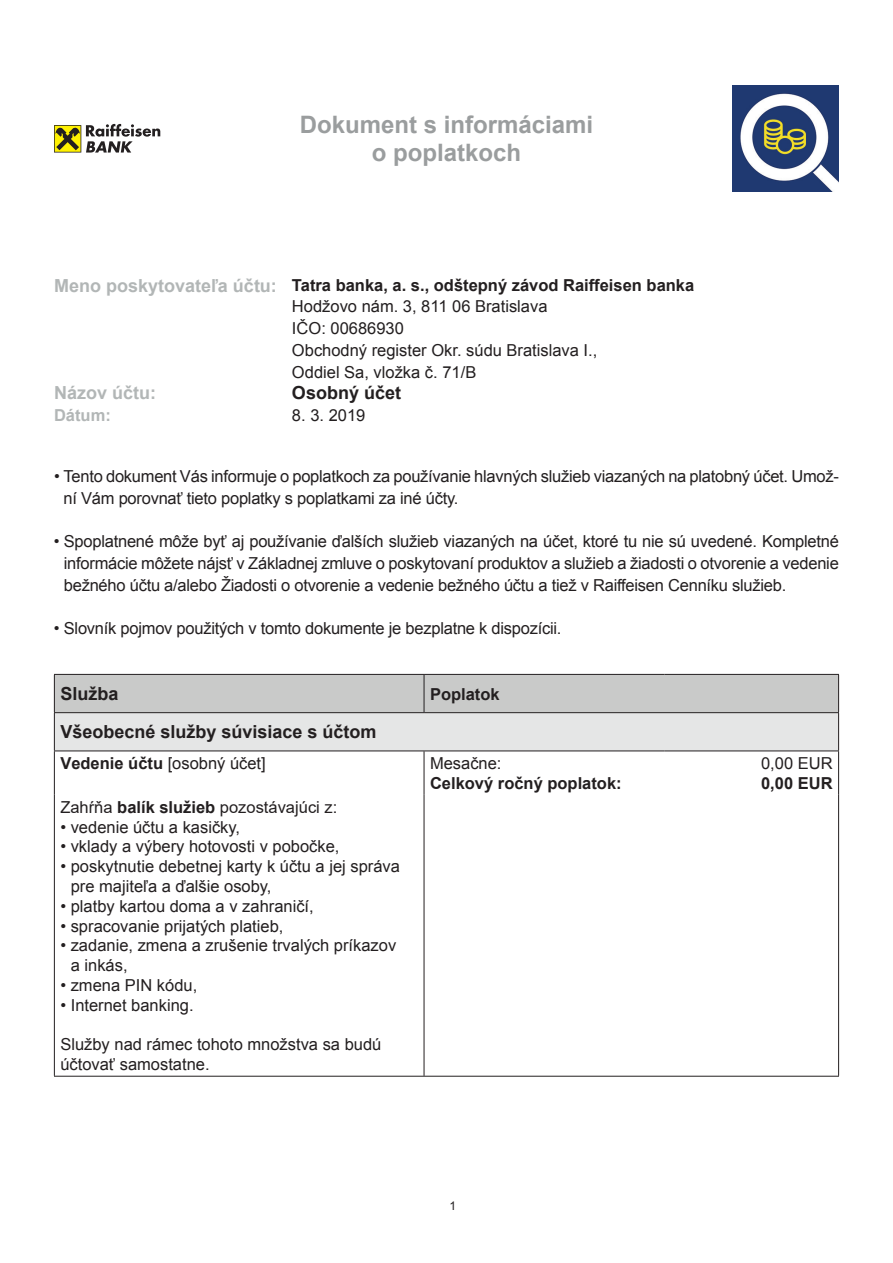
<style>
.page{position:relative;width:893px;height:1263px;background:#fff}
.page>*{position:absolute;margin:0;border:0;box-sizing:border-box;transform-origin:0 0}
.t1{font:700 24px/28.8px "Arial";color:#9a9d9e;text-align:center}
.t2{font:700 18px "Arial";color:#231f20}
.t3{font:700 18px "Arial";color:#b2b6b6}
.t4{font:16.5px/21.8px "Arial";color:#231f20}
.t5{font:700 16.5px "Arial";color:#231f20}
.t6{font:700 16.5px "Arial";color:#b2b6b6}
.t7{font:12px "Arial";color:#231f20}
.s1{font-weight:700}
</style>
<div class="page">
<img style="left:733px;top:85px;width:106px;height:106px">
<svg style="left:54px;top:124px;width:106px;height:29px"></svg>
<svg style="left:55px;top:675px;width:783px;height:75px"></svg>
<hr style="left:54px;top:674px;width:370px;height:1px;background:#231f20">
<hr style="left:54px;top:675px;width:1px;height:37px;background:#231f20">
<hr style="left:424px;top:674px;width:240px;height:1px;background:#231f20">
<hr style="left:424px;top:675px;width:1px;height:37px;background:#231f20">
<hr style="left:664px;top:674px;width:175px;height:1px;background:#231f20">
<hr style="left:838px;top:675px;width:1px;height:37px;background:#231f20">
<hr style="left:54px;top:712px;width:370px;height:1px;background:#231f20">
<hr style="left:54px;top:713px;width:1px;height:37px;background:#231f20">
<hr style="left:424px;top:712px;width:415px;height:1px;background:#231f20">
<hr style="left:838px;top:713px;width:1px;height:37px;background:#231f20">
<hr style="left:54px;top:750px;width:370px;height:1px;background:#231f20">
<hr style="left:54px;top:751px;width:1px;height:44px;background:#231f20">
<hr style="left:424px;top:750px;width:240px;height:1px;background:#231f20">
<hr style="left:424px;top:751px;width:1px;height:44px;background:#231f20">
<hr style="left:664px;top:750px;width:175px;height:1px;background:#231f20">
<hr style="left:838px;top:751px;width:1px;height:44px;background:#231f20">
<hr style="left:54px;top:795px;width:1px;height:281px;background:#231f20">
<hr style="left:424px;top:795px;width:1px;height:281px;background:#231f20">
<hr style="left:838px;top:795px;width:1px;height:281px;background:#231f20">
<hr style="left:54px;top:1076px;width:785px;height:1px;background:#231f20">
<h1 class="t1" style="left:300px;top:110px;width:295px">Dokument s informáciami o poplatkoch</h1>
<p class="t3" style="left:54px;top:275px;width:224px">Meno poskytovateľa účtu:</p>
<p class="t3" style="left:54px;top:383px;width:104px">Názov účtu:</p>
<p class="t6" style="left:54px;top:406px;width:58px">Dátum:</p>
<p class="t5" style="left:292px;top:276px;width:404px">Tatra banka, a. s., odštepný závod Raiffeisen banka</p>
<p class="t4" style="left:292px;top:296px;width:307px">Hodžovo nám. 3, 811 06 Bratislava<br>IČO: 00686930<br>Obchodný register Okr. súdu Bratislava I.,<br>Oddiel Sa, vložka č. 71/B</p>
<p class="t2" style="left:292px;top:383px;width:111px">Osobný účet</p>
<p class="t4" style="left:292px;top:404px;width:75px">8. 3. 2019</p>
<p class="t4" style="left:64px;top:465px;width:777px;text-indent:-10px">• Tento dokument Vás informuje o poplatkoch za používanie hlavných služieb viazaných na platobný účet. Umož&shy;ní Vám porovnať tieto poplatky s poplatkami za iné účty.</p>
<p class="t4" style="left:64px;top:530px;width:777px;text-align:justify;text-indent:-10px">• Spoplatnené môže byť aj používanie ďalších služieb viazaných na účet, ktoré tu nie sú uvedené. Kompletné informácie môžete nájsť v Základnej zmluve o poskytovaní produktov a služieb a žiadosti o otvorenie a vedenie bežného účtu a/alebo Žiadosti o otvorenie a vedenie bežného účtu a tiež v Raiffeisen Cenníku služieb.</p>
<p class="t4" style="left:54px;top:617px;width:509px">• Slovník pojmov použitých v tomto dokumente je bezplatne k dispozícii.</p>
<p class="t2" style="left:60px;top:684px;width:60px">Služba</p>
<p class="t5" style="left:430px;top:685px;width:71px">Poplatok</p>
<p class="t2" style="left:60px;top:722px;width:318px">Všeobecné služby súvisiace s účtom</p>
<p class="t4" style="left:430px;top:752px;width:73px">Mesačne:</p>
<p class="t5" style="left:430px;top:774px;width:193px">Celkový ročný poplatok:</p>
<p class="t4" style="left:60px;top:752px;width:207px"><span class="s1">Vedenie účtu</span> [osobný účet]</p>
<p class="t4" style="left:60px;top:796px;width:278px">Zahŕňa <span class="s1">balík služieb</span> pozostávajúci z:</p>
<p class="t4" style="left:60px;top:816px;width:181px">• vedenie účtu a kasičky,</p>
<p class="t4" style="left:60px;top:836px;width:281px">• vklady a výbery hotovosti v pobočke,</p>
<p class="t4" style="left:71px;top:856px;width:331px;line-height:19.8px;text-indent:-10px">• poskytnutie debetnej karty k účtu a jej správa pre majiteľa a ďalšie osoby,</p>
<p class="t4" style="left:60px;top:895px;width:255px">• platby kartou doma a v zahraničí,</p>
<p class="t4" style="left:60px;top:915px;width:225px">• spracovanie prijatých platieb,</p>
<p class="t4" style="left:71px;top:936px;width:327px;line-height:19.8px;text-indent:-10px">• zadanie, zmena a zrušenie trvalých príkazov a inkás,</p>
<p class="t4" style="left:60px;top:974px;width:138px">• zmena PIN kódu,</p>
<p class="t4" style="left:60px;top:994px;width:135px">• Internet banking.</p>
<p class="t4" style="left:60px;top:1035px;width:322px;line-height:19.8px">Služby nad rámec tohoto množstva sa budú účtovať samostatne.</p>
<p class="t7" style="left:449px;top:1199px;width:8px">1</p>
<p class="t4" style="left:761px;top:752px;width:73px">0,00 EUR</p>
<p class="t5" style="left:761px;top:774px;width:73px">0,00 EUR</p>
</div>
